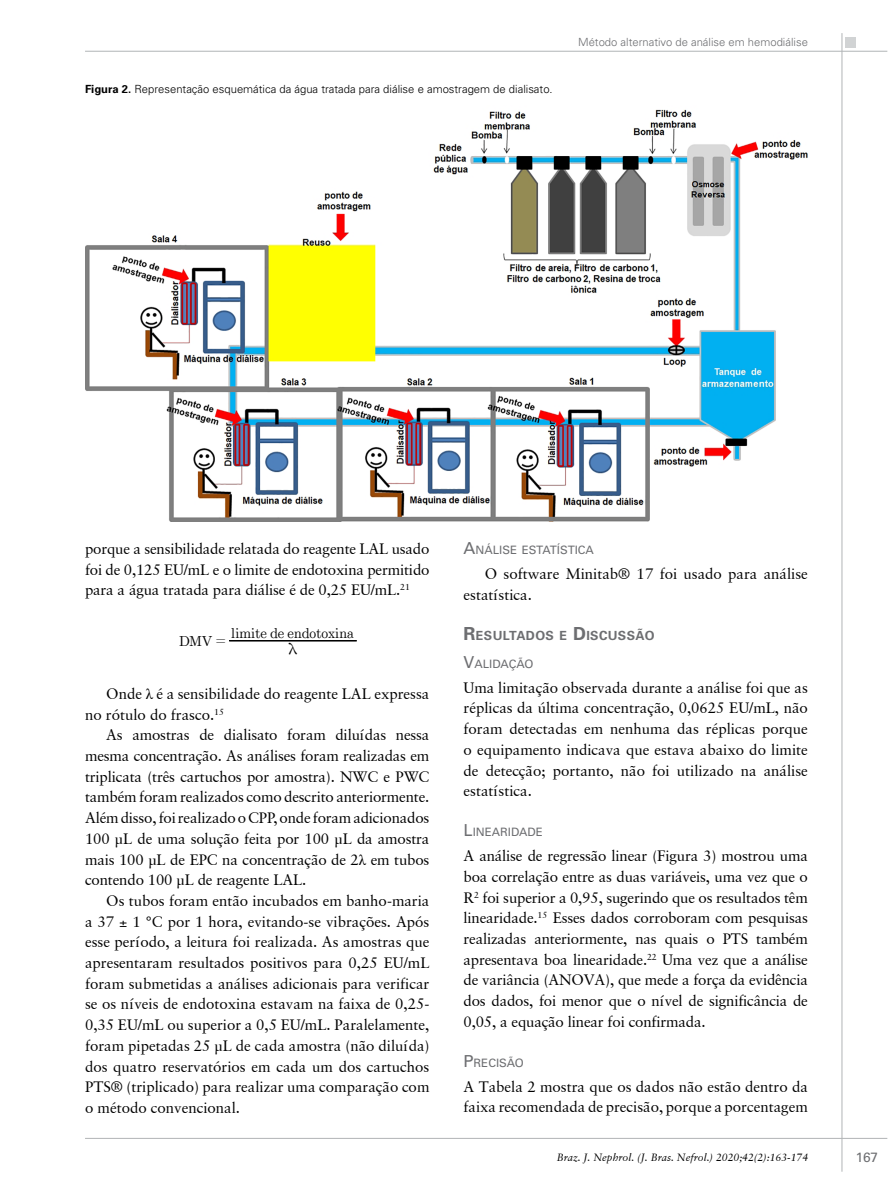
<style>
.page{position:relative;width:893px;height:1191px;background:#fff}
.page>*{position:absolute;margin:0;border:0;box-sizing:border-box;transform-origin:0 0}
.t1{font:15px/20.7px "Garamond Retrospective S Si";color:#000;text-align:justify}
.t2{font:14.4px "MM Century New";color:#000}
.t3{font:14.4px "MM Century Old Greek";color:#000}
.t4{font:13.5px "Univers LT Std";color:#6d6e71}
.t5{font:12.6px "Univers 65 Bold";letter-spacing:.03em;color:#6d6e71}
.t6{font:11.55px "Univers LT Std";color:#6d6e71}
.t7{font:300 11.25px "Univers LT Std";color:#000}
.t8{font:300 11.25px "Univers LT Std";color:#6d6e71}
.t9{font:italic 10.5px "Garamond Retrospective S Si";color:#000}
.s1{font-family:"Univers 65 Bold";font-weight:400}
.s2{font-family:"Times New Roman"}
.s3{font-size:16.5px}
.s4{font-size:18px}
</style>
<div class="page">
<div style="left:845px;top:37px;width:11px;height:11px;background:#d1d3d4"></div>
<hr style="left:85px;top:51px;width:802px;height:1px;background:#b1b4b6">
<hr style="left:842px;top:33px;width:1px;height:1138px;background:#b1b4b6">
<hr style="left:85px;top:1138px;width:802px;height:1px;background:#b1b4b6">
<img style="left:85px;top:109px;width:723px;height:412px">
<div style="left:230px;top:640px;width:126px;height:1px;border:1px solid #000"></div>
<p class="t7" style="left:85px;top:82px;width:469px"><span class="s1">Figura 2.</span> Representação esquemática da água tratada para diálise e amostragem de dialisato.</p>
<p class="t8" style="left:578px;top:36px;width:231px">Método alternativo de análise em hemodiálise</p>
<p class="t1" style="left:85px;top:538px;width:346px">porque a sensibilidade relatada do reagente LAL usado foi de 0,125 EU/mL e o limite de endotoxina permitido para a água tratada para diálise é de 0,25 EU/mL.<sup>21</sup></p>
<p class="t2" style="left:231px;top:626px;width:124px">limite de endotoxina</p>
<p class="t2" style="left:179px;top:633px;width:48px">DMV =</p>
<p class="t3" style="left:288px;top:642px;width:10px">m</p>
<p class="t1" style="left:85px;top:683px;width:346px;text-indent:21px">Onde <span class="s2">λ</span> é a sensibilidade do reagente LAL expressa no rótulo do frasco.<sup>15</sup></p>
<p class="t1" style="left:85px;top:724px;width:346px;text-indent:21px">As amostras de dialisato foram diluídas nessa mesma concentração. As análises foram realizadas em triplicata (três cartuchos por amostra). NWC e PWC também foram realizados como descrito anteriormente.<br>Além disso, foi realizado o CPP, onde foram adicionados 100 μL de uma solução feita por 100 μL da amostra mais 100 μL de EPC na concentração de 2<span class="s2">λ</span> em tubos contendo 100 μL de reagente LAL.</p>
<p class="t1" style="left:85px;top:890px;width:346px;text-indent:21px">Os tubos foram então incubados em banho-maria a 37 ± 1 °C por 1 hora, evitando-se vibrações. Após esse período, a leitura foi realizada. As amostras que apresentaram resultados positivos para 0,25 EU/mL foram submetidas a análises adicionais para verificar se os níveis de endotoxina estavam na faixa de 0,25- 0,35 EU/mL ou superior a 0,5 EU/mL. Paralelamente, foram pipetadas 25 μL de cada amostra (não diluída) dos quatro reservatórios em cada um dos cartuchos PTS® (triplicado) para realizar uma comparação com o método convencional.</p>
<p class="t6" style="left:463px;top:543px;width:132px"><span class="s3">A</span>NÁLISE ESTATÍSTICA</p>
<p class="t1" style="left:463px;top:563px;width:346px;text-indent:21px">O software Minitab® 17 foi usado para análise estatística.</p>
<p class="t5" style="left:463px;top:628px;width:193px"><span class="s4">R</span>ESULTADOS E <span class="s4">D</span> ISCUSSÃO</p>
<p class="t6" style="left:463px;top:657px;width:71px"><span class="s3">V</span>ALIDAÇÃO</p>
<p class="t1" style="left:463px;top:677px;width:346px">Uma limitação observada durante a análise foi que as réplicas da última concentração, 0,0625 EU/mL, não foram detectadas em nenhuma das réplicas porque o equipamento indicava que estava abaixo do limite de detecção; portanto, não foi utilizado na análise estatística.</p>
<p class="t6" style="left:463px;top:825px;width:81px"><span class="s3">L</span>INEARIDADE</p>
<p class="t1" style="left:463px;top:845px;width:346px">A análise de regressão linear (Figura 3) mostrou uma boa correlação entre as duas variáveis, uma vez que o R<sup>2</sup> foi superior a 0,95, sugerindo que os resultados têm linearidade.<sup>15</sup> Esses dados corroboram com pesquisas realizadas anteriormente, nas quais o PTS também apresentava boa linearidade.<sup>22</sup> Uma vez que a análise de variância (ANOVA), que mede a força da evidência dos dados, foi menor que o nível de significância de 0,05, a equação linear foi confirmada.</p>
<p class="t6" style="left:463px;top:1055px;width:62px"><span class="s3">P</span>RECISÃO</p>
<p class="t1" style="left:463px;top:1075px;width:346px">A Tabela 2 mostra que os dados não estão dentro da faixa recomendada de precisão, porque a porcentagem</p>
<p class="t9" style="left:557px;top:1151px;width:253px">Braz. J. Nephrol. (J. Bras. Nefrol.) 2020;42(2):163-174</p>
<p class="t4" style="left:856px;top:1149px;width:24px">167</p>
</div>
